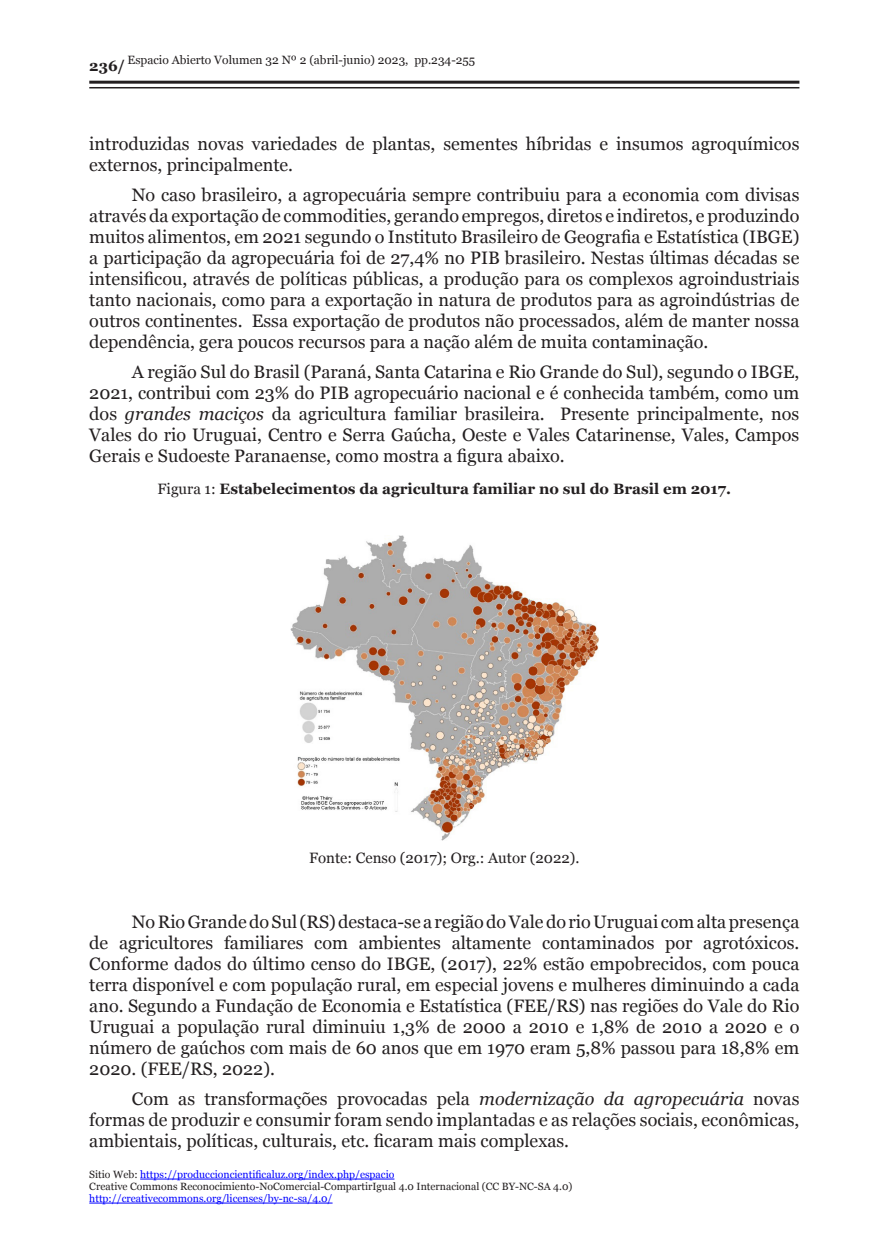
<style>
.page{position:relative;width:893px;height:1234px;background:#fff}
.page>*{position:absolute;margin:0;border:0;box-sizing:border-box;transform-origin:0 0}
.PARRAFOS{font:18px/21px "Georgia";color:#231f20;text-align:justify}
.t1{font:700 15px "Georgia";color:#231f20}
.t2{font:15px "Georgia";color:#231f20}
.t3{font:12px "Georgia";color:#231f20}
.t4{font:10.5px/12px "Georgia";color:#231f20}
.t5{font:10.5px "Georgia";color:#00f}
.s1{font-style:italic}
.s2{font-weight:400}
.s3{color:#00f}
</style>
<div class="page">
<hr style="left:89px;top:81px;width:710px;height:3px;background:#231f20">
<hr style="left:89px;top:87px;width:710px;height:1px;background:#231f20">
<hr style="left:140px;top:1178px;width:254px;height:1px;background:#00f">
<hr style="left:89px;top:1202px;width:244px;height:1px;background:#00f">
<img style="left:290px;top:535px;width:308px;height:305px">
<p class="t3" style="left:128px;top:53px;width:349px">Espacio Abierto Volumen 32 Nº 2 (abril-junio) 2023, pp.234-255</p>
<p class="t1" style="left:89px;top:56px;width:37px">236/</p>
<p class="PARRAFOS" style="left:89px;top:133px;width:712px">introduzidas novas variedades de plantas, sementes híbridas e insumos agroquímicos externos, principalmente.</p>
<p class="PARRAFOS" style="left:89px;top:184px;width:712px;text-indent:43px">No caso brasileiro, a agropecuária sempre contribuiu para a economia com divisas através da exportação de commodities, gerando empregos, diretos e indiretos, e produzindo muitos alimentos, em 2021 segundo o Instituto Brasileiro de Geografia e Estatística (IBGE) a participação da agropecuária foi de 27,4% no PIB brasileiro. Nestas últimas décadas se intensificou, através de políticas públicas, a produção para os complexos agroindustriais tanto nacionais, como para a exportação in natura de produtos para as agroindústrias de outros continentes. Essa exportação de produtos não processados, além de manter nossa dependência, gera poucos recursos para a nação além de muita contaminação.</p>
<p class="PARRAFOS" style="left:89px;top:361px;width:712px;text-indent:43px">A região Sul do Brasil (Paraná, Santa Catarina e Rio Grande do Sul), segundo o IBGE, 2021, contribui com 23% do PIB agropecuário nacional e é conhecida também, como um dos <span class="s1">grandes maciços</span> da agricultura familiar brasileira. Presente principalmente, nos Vales do rio Uruguai, Centro e Serra Gaúcha, Oeste e Vales Catarinense, Vales, Campos Gerais e Sudoeste Paranaense, como mostra a figura abaixo.</p>
<p class="t1" style="left:158px;top:478px;width:575px"><span class="s2">Figura 1:</span> Estabelecimentos da agricultura familiar no sul do Brasil em 2017.</p>
<p class="t2" style="left:309px;top:848px;width:272px">Fonte: Censo (2017); Org.: Autor (2022).</p>
<p class="PARRAFOS" style="left:89px;top:911px;width:712px;text-indent:43px">No Rio Grande do Sul (RS) destaca-se a região do Vale do rio Uruguai com alta presença de agricultores familiares com ambientes altamente contaminados por agrotóxicos.<br>Conforme dados do último censo do IBGE, (2017), 22% estão empobrecidos, com pouca terra disponível e com população rural, em especial jovens e mulheres diminuindo a cada ano. Segundo a Fundação de Economia e Estatística (FEE/RS) nas regiões do Vale do Rio Uruguai a população rural diminuiu 1,3% de 2000 a 2010 e 1,8% de 2010 a 2020 e o número de gaúchos com mais de 60 anos que em 1970 eram 5,8% passou para 18,8% em 2020. (FEE/RS, 2022).</p>
<p class="PARRAFOS" style="left:89px;top:1088px;width:712px;text-indent:43px">Com as transformações provocadas pela <span class="s1">modernização da agropecuária</span> novas formas de produzir e consumir foram sendo implantadas e as relações sociais, econômicas, ambientais, políticas, culturais, etc. ficaram mais complexas.</p>
<p class="t4" style="left:89px;top:1168px;width:485px">Sitio Web: <span class="s3">https://produccioncientificaluz.org/index.php/espacio<br></span>Creative Commons Reconocimiento-NoComercial-CompartirIgual 4.0 Internacional (CC BY-NC-SA 4.0)</p>
<p class="t5" style="left:89px;top:1191px;width:245px">http://creativecommons.org/licenses/by-nc-sa/4.0/</p>
</div>
